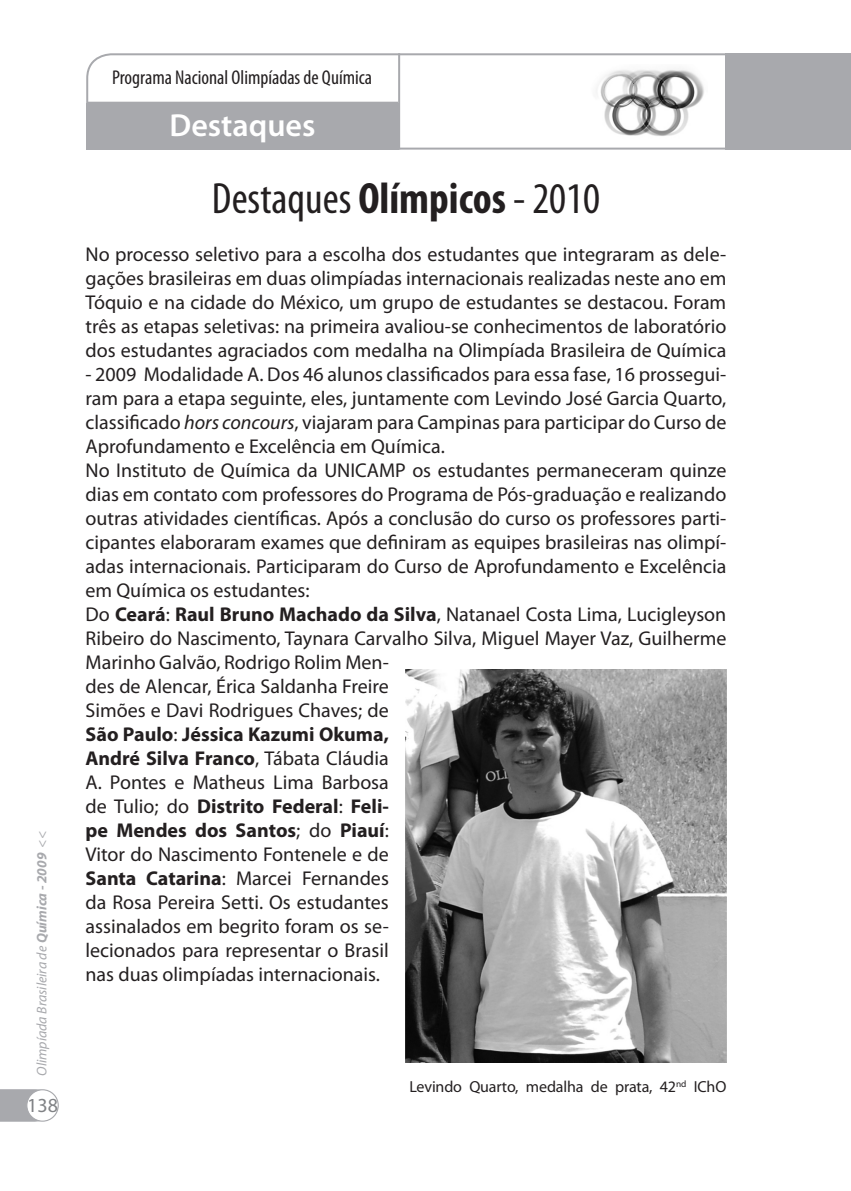
<style>
.page{position:relative;width:851px;height:1191px;background:#fff}
.page>*{position:absolute;margin:0;border:0;box-sizing:border-box;transform-origin:0 0}
.Título{font:condensed 44px "Myriad Pro";color:#231f20}
.Head{font:600 32px "Myriad Pro";color:#fff}
.Título-2{font:20px/24px "Myriad Pro";color:#231f20;text-align:justify}
.t1{font:condensed 20px "Myriad Pro";color:#231f20}
.Folio_Left{font:20px "Myriad Pro";color:#808285}
.t2{font:16px "Myriad Pro";letter-spacing:-.01em;color:#231f20}
.Folio_Left-2{font:italic 14px "Myriad Pro";color:#a8a9ad}
.s1{font-weight:700}
.s2{font-style:italic}
</style>
<div class="page">
<svg style="left:0;top:1089px;width:58px;height:32px"></svg>
<div style="left:27px;top:1089px;width:31px;height:32px;background:#fff;border-radius:50%"></div>
<div style="left:26px;top:1089px;width:33px;height:32px;border:1px solid #a8a9ad;border-radius:50%"></div>
<svg style="left:86px;top:53px;width:639px;height:97px"></svg>
<hr style="left:87px;top:102px;width:311px;height:2px;background:#a8a9ad">
<hr style="left:398px;top:53px;width:2px;height:97px;background:#a8a9ad">
<div style="left:725px;top:53px;width:125px;height:97px;background:#a8a9ad"></div>
<svg style="left:850px;top:53px;width:1px;height:97px"></svg>
<img style="left:406px;top:669px;width:320px;height:394px">
<p class="Folio_Left-2" style="left:33px;top:1076px;width:246px;rotate:-90deg">Olimpíada Brasileira de <span class="s1">Química - 2009</span> &lt;&lt;</p>
<p class="Folio_Left" style="left:27px;top:1092px;width:32px">138</p>
<p class="t1" style="left:112px;top:65px;width:261px">Programa Nacional Olimpíadas de Química</p>
<p class="Head" style="left:169px;top:105px;width:147px">Destaques</p>
<p class="Título" style="left:212px;top:172px;width:390px">Destaques <span class="s1">Olímpicos</span> - 2010</p>
<p class="Título-2" style="left:85px;top:242px;width:642px">No processo seletivo para a escolha dos estudantes que integraram as dele&shy;gações brasileiras em duas olimpíadas internacionais realizadas neste ano em Tóquio e na cidade do México, um grupo de estudantes se destacou. Foram três as etapas seletivas: na primeira avaliou-se conhecimentos de laboratório dos estudantes agraciados com medalha na Olimpíada Brasileira de Química</p>
<p class="Título-2" style="left:85px;top:362px;width:642px">- 2009 Modalidade A. Dos 46 alunos classificados para essa fase, 16 prossegui&shy;ram para a etapa seguinte, eles, juntamente com Levindo José Garcia Quarto, classificado <span class="s2">hors concours</span>, viajaram para Campinas para participar do Curso de Aprofundamento e Excelência em Química.</p>
<p class="Título-2" style="left:85px;top:458px;width:642px">No Instituto de Química da UNICAMP os estudantes permaneceram quinze dias em contato com professores do Programa de Pós-graduação e realizando outras atividades científicas. Após a conclusão do curso os professores parti&shy;cipantes elaboraram exames que definiram as equipes brasileiras nas olimpí&shy;adas internacionais. Participaram do Curso de Aprofundamento e Excelência em Química os estudantes:</p>
<p class="Título-2" style="left:85px;top:602px;width:642px;text-align:left">Do <span class="s1">Ceará</span>: <span class="s1">Raul Bruno Machado da Silva</span>, Natanael Costa Lima, Lucigleyson Ribeiro do Nascimento, Taynara Carvalho Silva, Miguel Mayer Vaz, Guilherme Marinho Galvão, Rodrigo Rolim Men-<br>des de Alencar, Érica Saldanha Freire<br>Simões e Davi Rodrigues Chaves; de<br><span class="s1">São Paulo</span>: <span class="s1">Jéssica Kazumi Okuma,<br>André Silva Franco</span>, Tábata Cláudia<br>A. Pontes e Matheus Lima Barbosa<br>de Tulio; do <span class="s1">Distrito Federal</span>: <span class="s1">Feli-<br>pe Mendes dos Santos</span>; do <span class="s1">Piauí</span>:<br>Vitor do Nascimento Fontenele e de<br><span class="s1">Santa Catarina</span>: Marcei Fernandes<br>da Rosa Pereira Setti. Os estudantes<br>assinalados em begrito foram os se-<br>lecionados para representar o Brasil<br>nas duas olimpíadas internacionais.</p>
<p class="t2" style="left:409px;top:1076px;width:318px">Levindo Quarto, medalha de prata, 42<sup>nd</sup> IChO</p>
</div>
